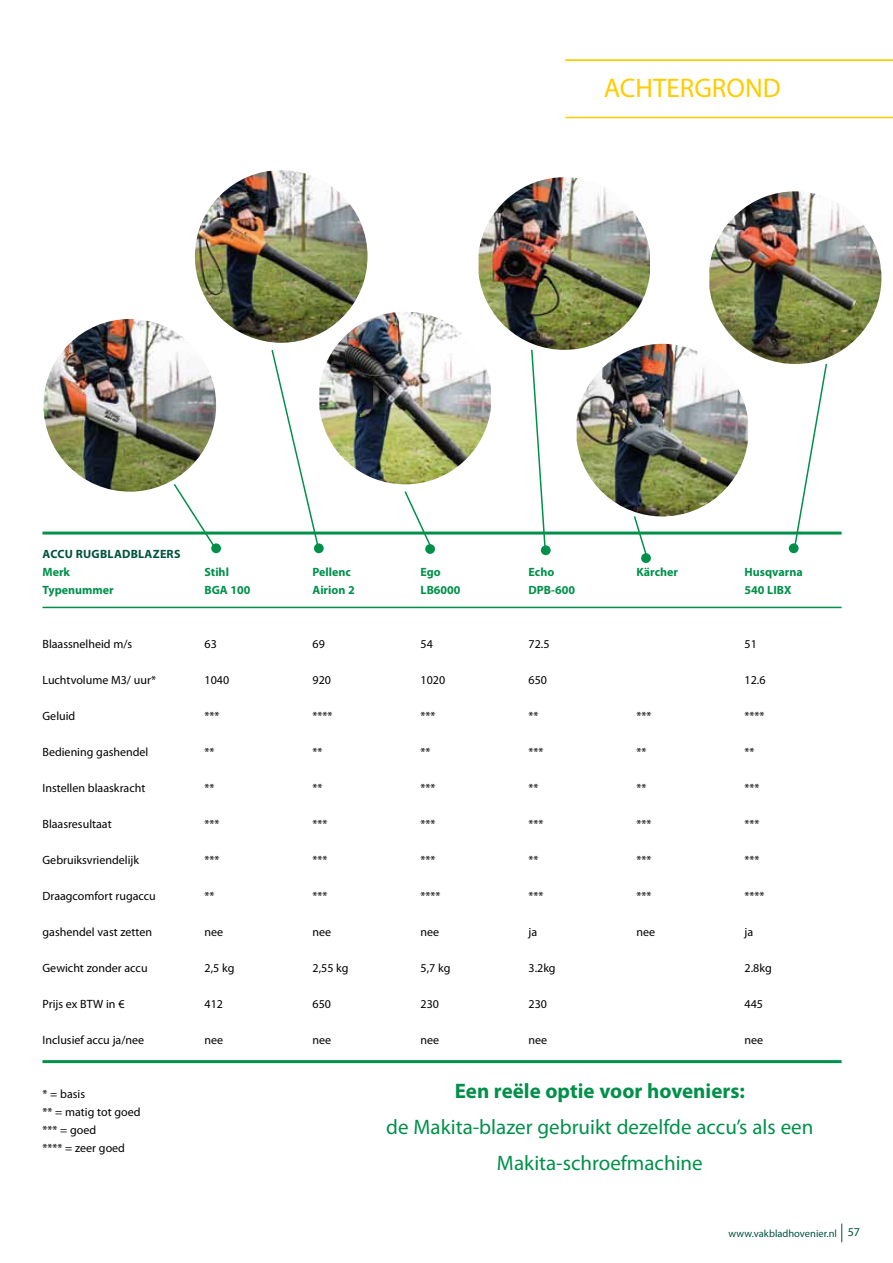
<style>
.page{position:relative;width:893px;height:1263px;background:#fff}
.page>*{position:absolute;margin:0;border:0;box-sizing:border-box;transform-origin:0 0}
.t1{font:27px "Myriad Pro";color:#fc0}
.t2{font:21px/36px "Myriad Pro";color:#00904a;text-align:center}
.t3{font:700 21px "Myriad Pro";color:#00904a}
.t4{font:12px/18px "Myriad Pro";color:#000}
.t5{font:700 12px "Myriad Pro";color:#00904a}
.t6{font:700 12px "Myriad Pro";letter-spacing:.02em;color:#00533d}
.t7{font:10.5px "Myriad Pro";color:#00533d}
.s1{font-size:12px}
</style>
<div class="page">
<svg style="left:841px;top:1223px;width:1px;height:19px"></svg>
<hr style="left:43px;top:607px;width:799px;height:1px;background:#00904a">
<hr style="left:43px;top:1060px;width:799px;height:3px;background:#00904a">
<hr style="left:43px;top:531px;width:799px;height:3px;background:#00904a">
<img style="left:43px;top:319px;width:173px;height:173px;border-radius:86px">
<img style="left:195px;top:170px;width:173px;height:173px;border-radius:86px">
<img style="left:319px;top:312px;width:172px;height:172px">
<img style="left:577px;top:344px;width:171px;height:172px">
<img style="left:479px;top:177px;width:171px;height:173px">
<img style="left:709px;top:191px;width:172px;height:173px">
<svg style="left:172px;top:484px;width:46px;height:67px"></svg>
<svg style="left:403px;top:491px;width:31px;height:56px"></svg>
<svg style="left:633px;top:515px;width:17px;height:46px"></svg>
<svg style="left:793px;top:362px;width:35px;height:189px"></svg>
<svg style="left:530px;top:348px;width:17px;height:202px"></svg>
<svg style="left:270px;top:348px;width:50px;height:198px"></svg>
<div style="left:211px;top:543px;width:10px;height:10px;background:#00904a;border-radius:50%"></div>
<div style="left:314px;top:543px;width:10px;height:10px;background:#00904a;border-radius:50%"></div>
<div style="left:425px;top:544px;width:10px;height:10px;background:#00904a;border-radius:50%"></div>
<div style="left:541px;top:545px;width:10px;height:10px;background:#00904a;border-radius:50%"></div>
<div style="left:641px;top:553px;width:10px;height:10px;background:#00904a;border-radius:50%"></div>
<div style="left:789px;top:543px;width:10px;height:10px;background:#00904a;border-radius:50%"></div>
<hr style="left:565px;top:117px;width:328px;height:1px;background:#fc0">
<hr style="left:565px;top:60px;width:328px;height:1px;background:#fc0">
<h1 class="t1" style="left:604px;top:71px;width:179px">ACHTERGROND</h1>
<p class="t6" style="left:43px;top:546px;width:9px">acc</p>
<p class="t6" style="left:65px;top:546px;width:58px">u rugbladb</p>
<p class="t6" style="left:138px;top:546px;width:44px">lazers</p>
<p class="t5" style="left:43px;top:564px;width:64px">Merk S</p>
<p class="t5" style="left:211px;top:564px;width:20px">tihl</p>
<p class="t5" style="left:313px;top:564px;width:40px">Pellenc</p>
<p class="t5" style="left:421px;top:564px;width:22px">Ego</p>
<p class="t5" style="left:529px;top:564px;width:27px">Echo</p>
<p class="t5" style="left:637px;top:564px;width:43px">Kärcher</p>
<p class="t5" style="left:745px;top:564px;width:60px">Husqvarna</p>
<p class="t5" style="left:43px;top:582px;width:73px">Typenummer</p>
<p class="t5" style="left:205px;top:582px;width:47px">BGA 100</p>
<p class="t5" style="left:313px;top:582px;width:68px">Airion 2 L</p>
<p class="t5" style="left:427px;top:582px;width:35px">B6000</p>
<p class="t5" style="left:529px;top:582px;width:48px">DPB-600</p>
<p class="t5" style="left:745px;top:582px;width:48px">540 LIBX</p>
<p class="t4" style="left:43px;top:635px;width:91px">Blaassnelheid m/s</p>
<p class="t4" style="left:205px;top:635px;width:14px">63</p>
<p class="t4" style="left:313px;top:635px;width:14px">69</p>
<p class="t4" style="left:421px;top:635px;width:14px">54</p>
<p class="t4" style="left:529px;top:635px;width:22px">72.5</p>
<p class="t4" style="left:745px;top:635px;width:14px">51</p>
<p class="t4" style="left:43px;top:671px;width:115px">Luchtvolume M3/ uur*</p>
<p class="t4" style="left:205px;top:671px;width:26px">1040</p>
<p class="t4" style="left:313px;top:671px;width:20px">920</p>
<p class="t4" style="left:421px;top:671px;width:26px">1020</p>
<p class="t4" style="left:529px;top:671px;width:20px">650</p>
<p class="t4" style="left:745px;top:671px;width:22px">12.6</p>
<p class="t4" style="left:43px;top:707px;width:34px">Geluid</p>
<p class="t4" style="left:205px;top:707px;width:16px">***</p>
<p class="t4" style="left:313px;top:707px;width:21px">****</p>
<p class="t4" style="left:421px;top:707px;width:16px">***</p>
<p class="t4" style="left:529px;top:707px;width:11px">**</p>
<p class="t4" style="left:637px;top:707px;width:16px">***</p>
<p class="t4" style="left:745px;top:707px;width:21px">****</p>
<p class="t4" style="left:43px;top:743px;width:107px">Bediening gashendel</p>
<p class="t4" style="left:205px;top:743px;width:11px">**</p>
<p class="t4" style="left:313px;top:743px;width:11px">**</p>
<p class="t4" style="left:421px;top:743px;width:11px">**</p>
<p class="t4" style="left:529px;top:743px;width:16px">***</p>
<p class="t4" style="left:637px;top:743px;width:11px">**</p>
<p class="t4" style="left:745px;top:743px;width:11px">**</p>
<p class="t4" style="left:43px;top:779px;width:104px">Instellen blaaskracht</p>
<p class="t4" style="left:205px;top:779px;width:11px">**</p>
<p class="t4" style="left:313px;top:779px;width:11px">**</p>
<p class="t4" style="left:421px;top:779px;width:16px">***</p>
<p class="t4" style="left:529px;top:779px;width:11px">**</p>
<p class="t4" style="left:637px;top:779px;width:11px">**</p>
<p class="t4" style="left:745px;top:779px;width:16px">***</p>
<p class="t4" style="left:43px;top:815px;width:71px">Blaasresultaat</p>
<p class="t4" style="left:205px;top:815px;width:16px">***</p>
<p class="t4" style="left:313px;top:815px;width:16px">***</p>
<p class="t4" style="left:421px;top:815px;width:16px">***</p>
<p class="t4" style="left:529px;top:815px;width:16px">***</p>
<p class="t4" style="left:637px;top:815px;width:16px">***</p>
<p class="t4" style="left:745px;top:815px;width:16px">***</p>
<p class="t4" style="left:43px;top:851px;width:98px">Gebruiksvriendelijk</p>
<p class="t4" style="left:205px;top:851px;width:16px">***</p>
<p class="t4" style="left:313px;top:851px;width:16px">***</p>
<p class="t4" style="left:421px;top:851px;width:16px">***</p>
<p class="t4" style="left:529px;top:851px;width:11px">**</p>
<p class="t4" style="left:637px;top:851px;width:16px">***</p>
<p class="t4" style="left:745px;top:851px;width:16px">***</p>
<p class="t4" style="left:43px;top:887px;width:115px">Draagcomfort rugaccu</p>
<p class="t4" style="left:205px;top:887px;width:11px">**</p>
<p class="t4" style="left:313px;top:887px;width:16px">***</p>
<p class="t4" style="left:421px;top:887px;width:21px">****</p>
<p class="t4" style="left:529px;top:887px;width:16px">***</p>
<p class="t4" style="left:637px;top:887px;width:16px">***</p>
<p class="t4" style="left:745px;top:887px;width:21px">****</p>
<p class="t4" style="left:43px;top:923px;width:111px">gashendel vast zetten</p>
<p class="t4" style="left:205px;top:923px;width:20px">nee</p>
<p class="t4" style="left:313px;top:923px;width:20px">nee</p>
<p class="t4" style="left:421px;top:923px;width:20px">nee</p>
<p class="t4" style="left:529px;top:923px;width:10px">ja</p>
<p class="t4" style="left:637px;top:923px;width:20px">nee</p>
<p class="t4" style="left:745px;top:923px;width:10px">ja</p>
<p class="t4" style="left:43px;top:959px;width:107px">Gewicht zonder accu</p>
<p class="t4" style="left:205px;top:959px;width:31px">2,5 kg</p>
<p class="t4" style="left:313px;top:959px;width:38px">2,55 kg</p>
<p class="t4" style="left:421px;top:959px;width:31px">5,7 kg</p>
<p class="t4" style="left:529px;top:959px;width:29px">3.2kg</p>
<p class="t4" style="left:745px;top:959px;width:29px">2.8kg</p>
<p class="t4" style="left:43px;top:995px;width:83px">Prijs ex BTW in €</p>
<p class="t4" style="left:205px;top:995px;width:20px">412</p>
<p class="t4" style="left:313px;top:995px;width:20px">650</p>
<p class="t4" style="left:421px;top:995px;width:20px">230</p>
<p class="t4" style="left:529px;top:995px;width:20px">230</p>
<p class="t4" style="left:745px;top:995px;width:20px">445</p>
<p class="t4" style="left:43px;top:1031px;width:103px">Inclusief accu ja/nee</p>
<p class="t4" style="left:205px;top:1031px;width:20px">nee</p>
<p class="t4" style="left:313px;top:1031px;width:20px">nee</p>
<p class="t4" style="left:421px;top:1031px;width:20px">nee</p>
<p class="t4" style="left:529px;top:1031px;width:20px">nee</p>
<p class="t4" style="left:745px;top:1031px;width:20px">nee</p>
<p class="t4" style="left:43px;top:1085px;width:100px">* = basis<br>** = matig tot goed *** = goed<br>**** = zeer goed</p>
<h2 class="t3" style="left:455px;top:1077px;width:292px">Een reële optie voor hoveniers:</h2>
<h2 class="t2" style="left:386px;top:1109px;width:429px">de Makita-blazer gebruikt dezelfde accu’s als een<br>Makita-schroefmachine</h2>
<p class="t7" style="left:729px;top:1227px;width:133px">www.vakbladhovenier.nl <span class="s1">57</span></p>
</div>
